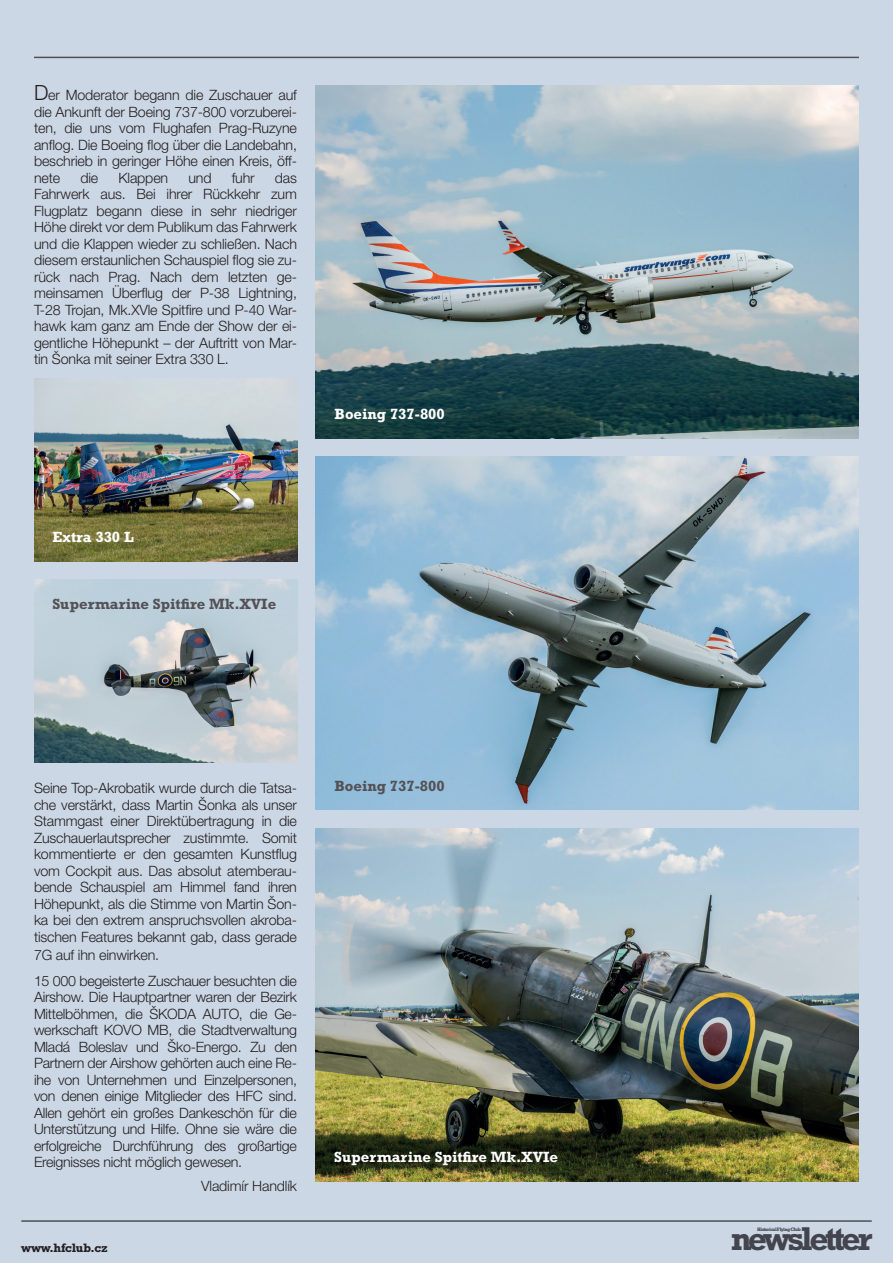
<style>
.page{position:relative;width:893px;height:1263px;background:#ccd7e5}
.page>*{position:absolute;margin:0;border:0;box-sizing:border-box;transform-origin:0 0}
.t1{font:700 33.45px "Rockwell CE";letter-spacing:-.1em;color:#545156}
.t2{font:700 15px "Rockwell CE";color:#fff}
.t3{font:700 15px "Rockwell CE";color:#545156}
.t4{font:300 14.25px/16.5px "Helvetica Neue LT Pro";letter-spacing:-.01em;color:#231f20;text-align:justify}
.t5{font:700 12.45px "Rockwell CE";letter-spacing:-.02em;color:#231f20}
.t6{font:700 4.95px "Rockwell CE";letter-spacing:-.1em;color:#545156}
.s1{font-size:21px}
</style>
<div class="page">
<hr style="left:21px;top:1220px;width:851px;height:1px;background:#231f20">
<hr style="left:34px;top:57px;width:825px;height:1px;background:#545156">
<img style="left:316px;top:828px;width:542px;height:353px">
<img style="left:34px;top:580px;width:263px;height:183px">
<img style="left:316px;top:85px;width:542px;height:353px">
<img style="left:316px;top:457px;width:542px;height:353px">
<img style="left:34px;top:378px;width:263px;height:183px">
<p class="t4" style="left:34px;top:86px;width:264px"><span class="s1">D</span>er Moderator begann die Zuschauer auf die Ankunft der Boeing 737-800 vorzuberei&shy;ten, die uns vom Flughafen Prag-Ruzyne anflog. Die Boeing flog über die Landebahn, beschrieb in geringer Höhe einen Kreis, öff&shy;nete</p>
<p class="t4" style="left:34px;top:169px;width:264px;text-indent:241px">das Fahrwerk aus. Bei ihrer Rückkehr zum Flugplatz begann diese in sehr niedriger Höhe direkt vor dem Publikum das Fahrwerk und die Klappen wieder zu schließen. Nach diesem erstaunlichen Schauspiel flog sie zu&shy;rück nach Prag. Nach dem letzten ge&shy;meinsamen Überflug der P-38 Lightning, T-28 Trojan, Mk.XVle Spitfire und P-40 War&shy;hawk kam ganz am Ende der Show der ei&shy;gentliche Höhepunkt – der Auftritt von Mar&shy;tin Šonka mit seiner Extra 330 L.</p>
<p class="t4" style="left:80px;top:169px;width:19px">die</p>
<p class="t4" style="left:118px;top:169px;width:51px">Klappen</p>
<p class="t4" style="left:188px;top:169px;width:25px">und</p>
<p class="t4" style="left:232px;top:169px;width:25px">fuhr</p>
<p class="t2" style="left:335px;top:405px;width:112px">Boeing 737-800</p>
<p class="t2" style="left:53px;top:528px;width:83px">Extra 330 L</p>
<p class="t3" style="left:52px;top:595px;width:225px">Supermarine Spitfire Mk.XVIe</p>
<p class="t4" style="left:34px;top:779px;width:264px">Seine Top-Akrobatik wurde durch die Tatsa&shy;che verstärkt, dass Martin Šonka als unser Stammgast einer Direktübertragung in die Zuschauerlautsprecher zustimmte. Somit kommentierte er den gesamten Kunstflug vom Cockpit aus. Das absolut atemberau&shy;bende Schauspiel am Himmel fand ihren Höhepunkt, als die Stimme von Martin Šon&shy;ka bei den extrem anspruchsvollen akroba&shy;tischen Features bekannt gab, dass gerade</p>
<p class="t4" style="left:34px;top:942px;width:264px;line-height:25.5px">7G auf ihn einwirken.<br>15 000 begeisterte Zuschauer besuchten die</p>
<p class="t4" style="left:34px;top:989px;width:264px">Airshow. Die Hauptpartner waren der Bezirk Mittelböhmen, die ŠKODA AUTO, die Ge&shy;werkschaft KOVO MB, die Stadtverwaltung Mladá Boleslav und Ško-Energo. Zu den Partnern der Airshow gehörten auch eine Re&shy;ihe von Unternehmen und Einzelpersonen, von denen einige Mitglieder des HFC sind.<br>Allen gehört ein großes Dankeschön für die Unterstützung und Hilfe. Ohne sie wäre die erfolgreiche Durchführung des großartige Ereignisses nicht möglich gewesen.</p>
<p class="t4" style="left:201px;top:1178px;width:97px">Vladimír Handlík</p>
<p class="t5" style="left:21px;top:1240px;width:88px">www.hfclub.cz</p>
<p class="t3" style="left:334px;top:777px;width:112px">Boeing 737-800</p>
<p class="t2" style="left:334px;top:1148px;width:225px">Supermarine Spitfire Mk.XVIe</p>
<h1 class="t1" style="left:730px;top:1219px;width:144px">newsletter</h1>
<p class="t6" style="left:757px;top:1226px;width:45px">Historical Flying Club</p>
</div>
